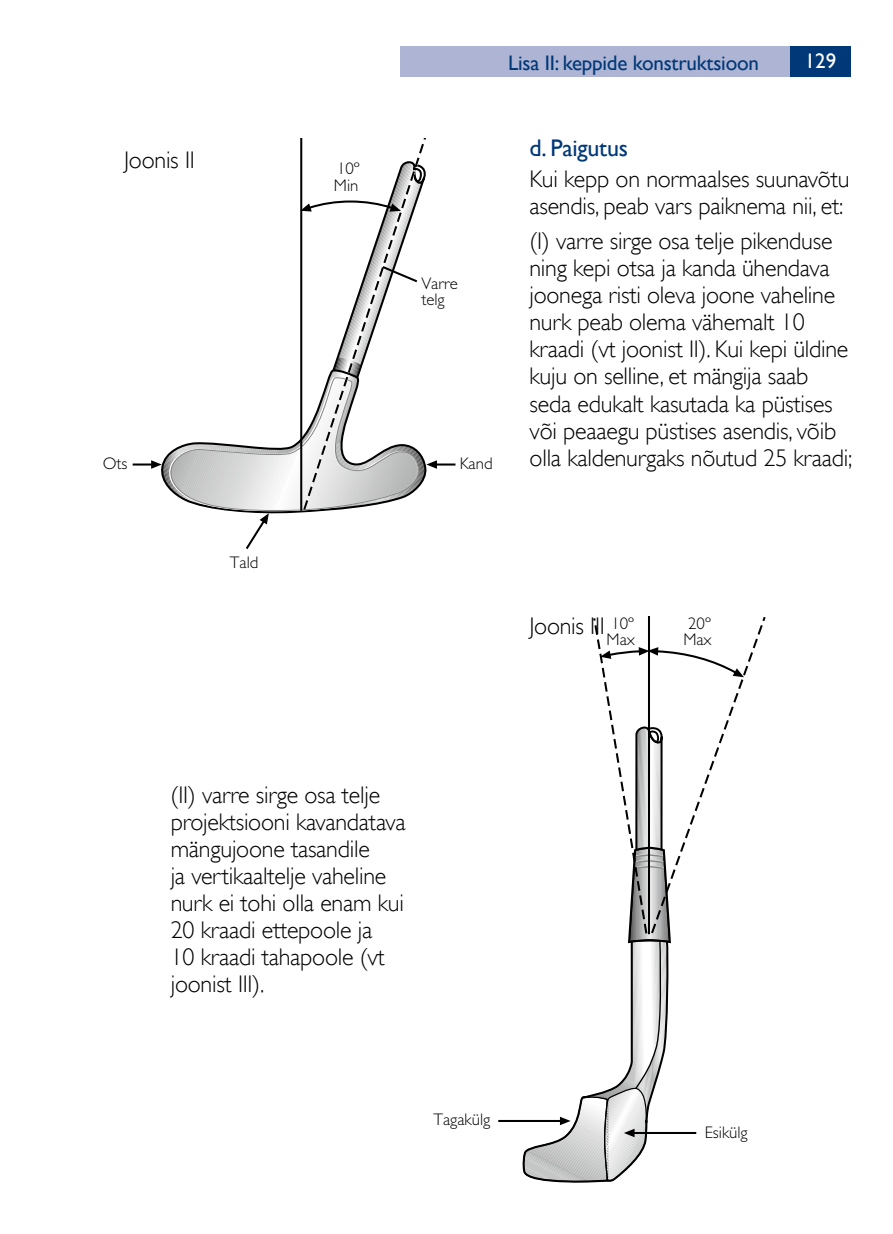
<style>
.page{position:relative;width:893px;height:1234px;background:#fff}
.page>*{position:absolute;margin:0;border:0;box-sizing:border-box;transform-origin:0 0}
.t1{font:300 24px/27px "Gill Sans";letter-spacing:-.01em;color:#000}
.t2{font:24px "Gill Sans";letter-spacing:-.01em;color:#003878}
.t3{font:21px "Gill Sans";letter-spacing:-.01em;color:#003878}
.t4{font:21px "Gill Sans";color:#fff}
.t5{font:300 16.8px/16.8px "Gill Sans";color:#000}
</style>
<div class="page">
<div style="left:400px;top:46px;width:450px;height:30px;background:#aeb4d3"></div>
<div style="left:790px;top:46px;width:60px;height:30px;background:#003878"></div>
<svg style="left:133px;top:139px;width:322px;height:410px"></svg>
<hr style="left:498px;top:1119px;width:63px;height:2px;background:#000">
<svg style="left:521px;top:616px;width:245px;height:567px"></svg>
<p class="t3" style="left:508px;top:50px;width:252px">Lisa II: keppide konstruktsioon</p>
<p class="t4" style="left:805px;top:49px;width:33px">129</p>
<p class="t1" style="left:124px;top:147px;width:72px">Joonis II</p>
<p class="t5" style="left:334px;top:160px;width:27px">10º<br>Min</p>
<p class="t5" style="left:421px;top:274px;width:38px">Varre telg</p>
<p class="t5" style="left:103px;top:454px;width:26px">Ots</p>
<p class="t5" style="left:460px;top:454px;width:34px">Kand</p>
<p class="t2" style="left:529px;top:133px;width:100px">d. Paigutus</p>
<p class="t1" style="left:529px;top:165px;width:322px">Kui kepp on normaalses suunavõtu asendis, peab vars paiknema nii, et:</p>
<p class="t1" style="left:529px;top:228px;width:324px">(I) varre sirge osa telje pikenduse ning kepi otsa ja kanda ühendava joonega risti oleva joone vaheline nurk peab olema vähemalt 10 kraadi (vt joonist II). Kui kepi üldine kuju on selline, et mängija saab seda edukalt kasutada ka püstises või peaaegu püstises asendis, võib olla kaldenurgaks nõutud 25 kraadi;</p>
<p class="t5" style="left:230px;top:553px;width:30px">Tald</p>
<p class="t1" style="left:529px;top:612px;width:77px">Joonis III</p>
<p class="t5" style="left:606px;top:614px;width:30px">10º<br>Max</p>
<p class="t5" style="left:683px;top:614px;width:30px">20º<br>Max</p>
<p class="t1" style="left:171px;top:780px;width:236px">(II) varre sirge osa telje projektsiooni kavandatava mängujoone tasandile<br>ja vertikaaltelje vaheline nurk ei tohi olla enam kui<br>20 kraadi ettepoole ja<br>10 kraadi tahapoole (vt joonist III).</p>
<p class="t5" style="left:433px;top:1110px;width:58px">Tagakülg</p>
<p class="t5" style="left:705px;top:1124px;width:45px">Esikülg</p>
</div>
